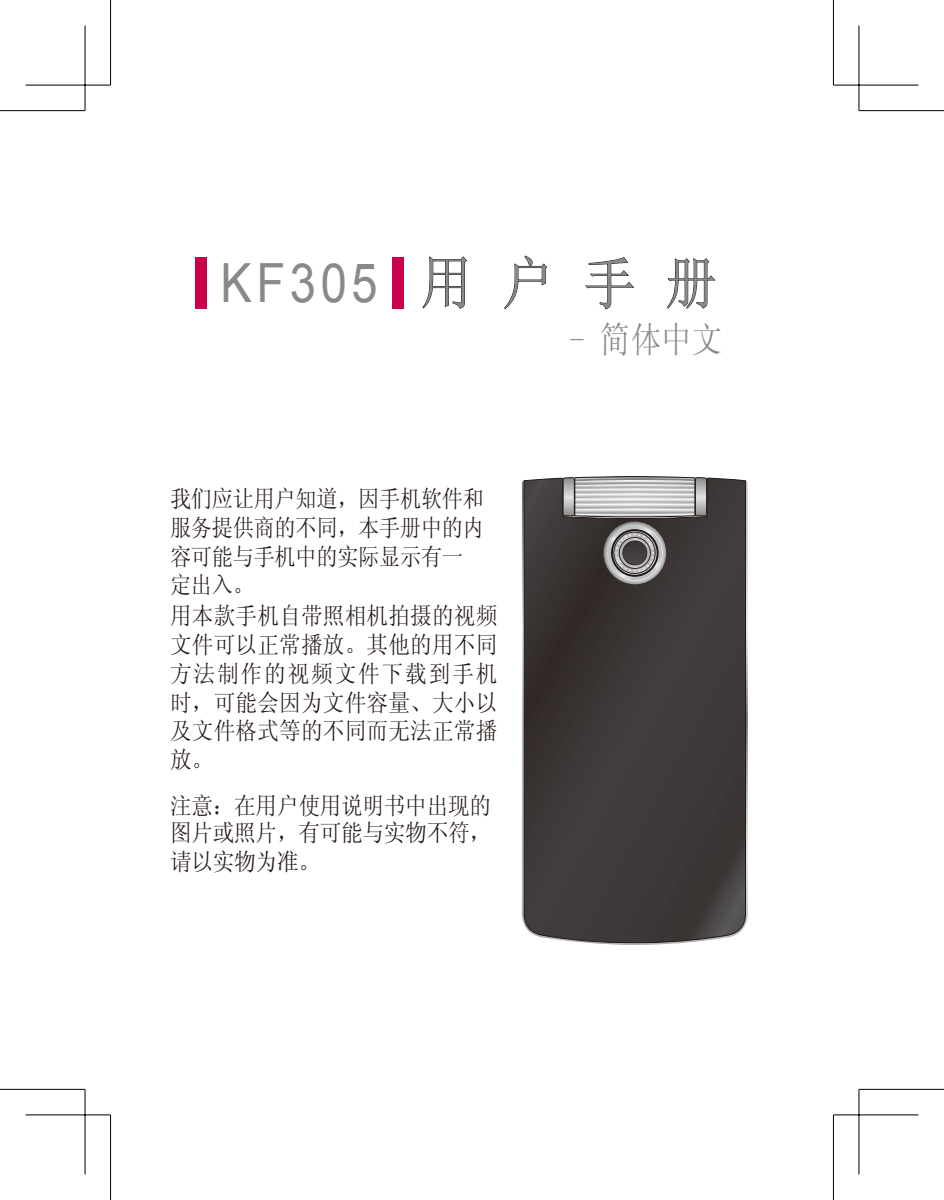
<style>
.page{position:relative;width:944px;height:1200px;background:#fff}
.page>*{position:absolute;margin:0;border:0;box-sizing:border-box;transform-origin:0 0}
.Head_01_목차제외{font:57px "Sim Sun";color:#898989;scale:.9 1}
.Head_01_목차제외-2{font:54px "Arial";letter-spacing:.1em;color:#898989;scale:.87 1}
.t1{font:36px "Sim Sun";color:#898989;scale:.85 1}
.Note_text{font:24px/28.8px "Sim Sun";letter-spacing:.01em;color:#231916;text-align:justify;scale:.9 1}
.Note_text-2{font:24px/28.8px "Sim Sun";letter-spacing:-.01em;color:#231916;scale:.88 1}
.main{font:24px/27.9px "Sim Sun";letter-spacing:-.01em;color:#231916;text-align:justify;scale:.9 1}
</style>
<div class="page">
<svg style="left:422px;top:256px;width:45px;height:53px"></svg>
<svg style="left:504px;top:255px;width:43px;height:54px"></svg>
<svg style="left:585px;top:257px;width:50px;height:52px"></svg>
<svg style="left:667px;top:258px;width:49px;height:51px"></svg>
<div style="left:195px;top:257px;width:11px;height:52px;background:#cb004d"></div>
<div style="left:392px;top:257px;width:11px;height:52px;background:#cb004d"></div>
<svg style="left:523px;top:477px;width:223px;height:466px;background:#3e3a39"></svg>
<svg style="left:603px;top:521px;width:63px;height:63px"></svg>
<svg style="left:608px;top:526px;width:54px;height:54px"></svg>
<svg style="left:563px;top:476px;width:144px;height:41px;background:#bbb"></svg>
<svg style="left:608px;top:529px;width:54px;height:48px;background:#868383"></svg>
<svg style="left:0;top:111px;width:85px;height:1px"></svg>
<svg style="left:859px;top:111px;width:85px;height:1px"></svg>
<svg style="left:0;top:1089px;width:83px;height:1px"></svg>
<svg style="left:861px;top:1089px;width:83px;height:1px"></svg>
<svg style="left:111px;top:0;width:1px;height:85px"></svg>
<svg style="left:111px;top:1115px;width:1px;height:84px"></svg>
<svg style="left:832px;top:0;width:1px;height:85px"></svg>
<svg style="left:832px;top:1115px;width:1px;height:84px"></svg>
<svg style="left:26px;top:84px;width:84px;height:1px"></svg>
<svg style="left:834px;top:84px;width:84px;height:1px"></svg>
<svg style="left:26px;top:1115px;width:84px;height:1px"></svg>
<svg style="left:834px;top:1115px;width:84px;height:1px"></svg>
<svg style="left:83px;top:26px;width:4px;height:84px"></svg>
<svg style="left:83px;top:1089px;width:4px;height:85px"></svg>
<svg style="left:857px;top:26px;width:4px;height:84px"></svg>
<svg style="left:857px;top:1089px;width:4px;height:85px"></svg>
<hr style="left:0;top:110px;width:85px;height:1px;background:#000">
<hr style="left:859px;top:110px;width:85px;height:1px;background:#000">
<hr style="left:0;top:1088px;width:85px;height:1px;background:#000">
<hr style="left:859px;top:1088px;width:85px;height:1px;background:#000">
<hr style="left:110px;top:0;width:1px;height:85px;background:#000">
<hr style="left:110px;top:1114px;width:1px;height:85px;background:#000">
<hr style="left:833px;top:0;width:1px;height:85px;background:#000">
<hr style="left:833px;top:1114px;width:1px;height:85px;background:#000">
<hr style="left:26px;top:85px;width:85px;height:1px;background:#000">
<hr style="left:833px;top:85px;width:85px;height:1px;background:#000">
<hr style="left:26px;top:1114px;width:85px;height:1px;background:#000">
<hr style="left:833px;top:1114px;width:85px;height:1px;background:#000">
<hr style="left:85px;top:26px;width:1px;height:85px;background:#000">
<hr style="left:85px;top:1089px;width:1px;height:85px;background:#000">
<hr style="left:858px;top:26px;width:1px;height:85px;background:#000">
<hr style="left:858px;top:1089px;width:1px;height:85px;background:#000">
<p class="Head_01_목차제외-2" style="left:220px;top:247px;width:182px">KF305</p>
<p class="Head_01_목차제외" style="left:421px;top:254px;width:330px">用户手册</p>
<p class="Note_text-2" style="left:170px;top:484px;width:358px">我们应让用户知道，因手机软件和服务提供商的不同，本手册中的内容可能与手机中的实际显示有一定出入。</p>
<p class="Note_text" style="left:170px;top:601px;width:365px">用本款手机自带照相机拍摄的视频文件可以正常播放。其他的用不同方法制作的视频文件下载到手机时，可能会因为文件容量、大小以及文件格式等的不同而无法正常播放。</p>
<p class="main" style="left:170px;top:791px;width:358px">注意：在用户使用说明书中出现的图片或照片，有可能与实物不符，请以实物为准。</p>
<p class="t1" style="left:569px;top:321px;width:181px">- 简体中文</p>
</div>
